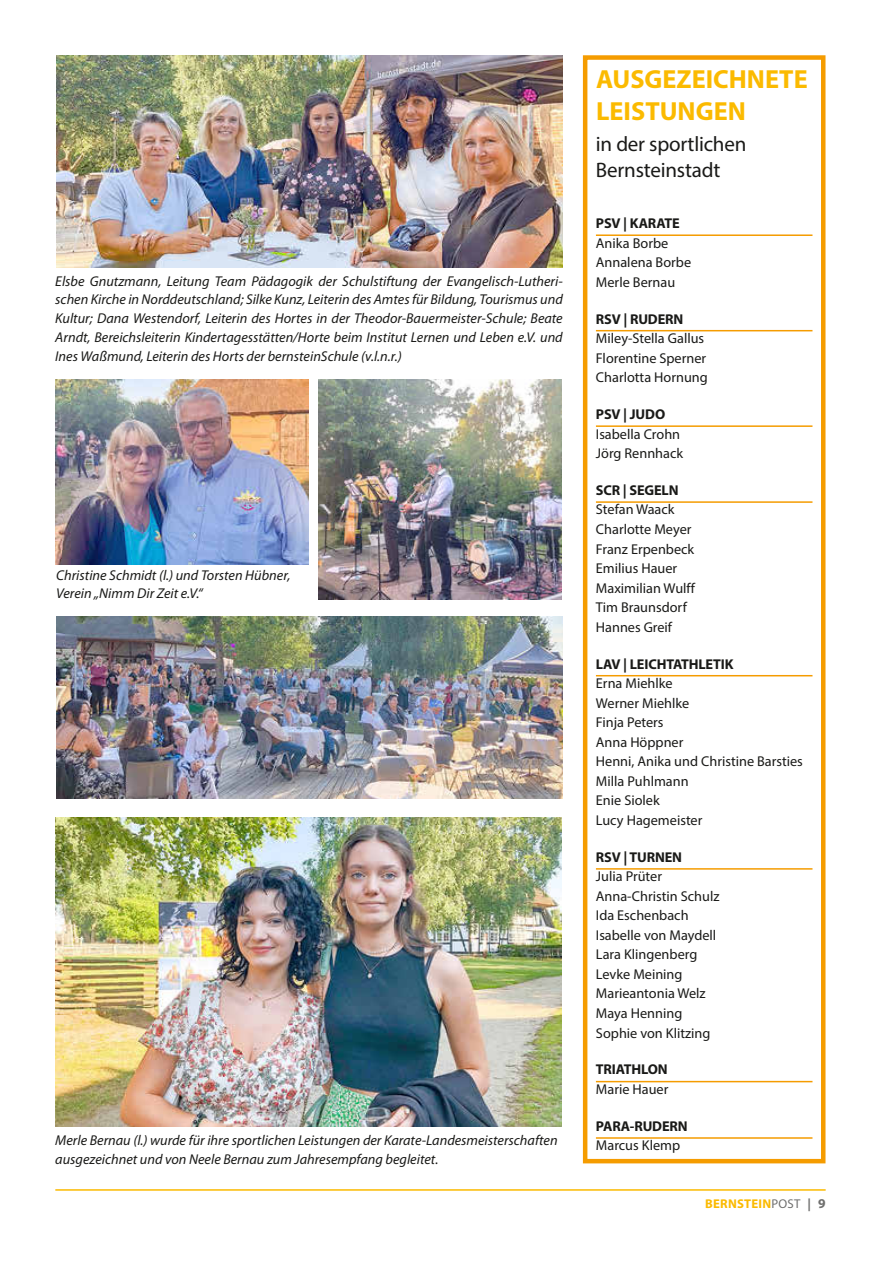
<style>
.page{position:relative;width:881px;height:1263px;background:#fff}
.page>*{position:absolute;margin:0;border:0;box-sizing:border-box;transform-origin:0 0}
.t1{font:700 26.25px/32.2px "Myriad Pro";color:#fbba00}
.t2{font:21px/26px "Myriad Pro";letter-spacing:-.01em;color:#1a1a18}
.t3{font:italic 14.25px/18.8px "Myriad Pro";color:#1a1a18}
.t4{font:14.25px/19.5px "Myriad Pro";color:#1a1a18}
.t5{font:700 14.25px "Myriad Pro";letter-spacing:-.01em;color:#1a1a18}
.t6{font:700 12.75px "Myriad Pro";letter-spacing:.02em;color:#fbba00}
.s1{font-weight:400;color:#6f6f6e}
.s2{color:#6f6f6e}
.s3{font-size:13.5px;color:#6f6f6e}
</style>
<div class="page">
<hr style="left:55px;top:1189px;width:770px;height:2px;background:#fbba00">
<hr style="left:595px;top:234px;width:217px;height:2px;background:#f59c00">
<hr style="left:595px;top:330px;width:217px;height:1px;background:#f59c00">
<hr style="left:595px;top:425px;width:217px;height:2px;background:#f59c00">
<hr style="left:595px;top:501px;width:217px;height:2px;background:#f59c00">
<hr style="left:595px;top:675px;width:217px;height:1px;background:#f59c00">
<hr style="left:595px;top:868px;width:217px;height:2px;background:#f59c00">
<hr style="left:595px;top:1081px;width:217px;height:1px;background:#f59c00">
<hr style="left:595px;top:1137px;width:217px;height:2px;background:#f59c00">
<div style="left:582px;top:55px;width:243px;height:1108px;border:4px solid #f59c00"></div>
<img style="left:56px;top:55px;width:506px;height:213px">
<img style="left:319px;top:380px;width:242px;height:220px">
<img style="left:55px;top:380px;width:253px;height:185px">
<img style="left:55px;top:818px;width:506px;height:309px">
<img style="left:57px;top:617px;width:505px;height:181px">
<p class="t3" style="left:55px;top:271px;width:509px;text-align:justify">Elsbe Gnutzmann, Leitung Team Pädagogik der Schulstiftung der Evangelisch-Lutheri&shy;schen Kirche in Norddeutschland; Silke Kunz, Leiterin des Amtes für Bildung, Tourismus und Kultur; Dana Westendorf, Leiterin des Hortes in der Theodor-Bauermeister-Schule; Beate Arndt, Bereichsleiterin Kindertagesstätten/Horte beim Institut Lernen und Leben e.V. und Ines Waßmund, Leiterin des Horts der bernsteinSchule (v.l.n.r.)</p>
<p class="t3" style="left:56px;top:565px;width:235px">Christine Schmidt (l.) und Torsten Hübner,<br>Verein „Nimm Dir Zeit e.V.“</p>
<p class="t3" style="left:55px;top:1131px;width:503px">Merle Bernau (l.) wurde für ihre sportlichen Leistungen der Karate-Landesmeisterschaften ausgezeichnet und von Neele Bernau zum Jahresempfang begleitet.</p>
<h1 class="t1" style="left:596px;top:62px;width:213px">AUSGEZEICHNETE<br>LEISTUNGEN</h1>
<h2 class="t2" style="left:595px;top:130px;width:152px">in der sportlichen<br>Bernsteinstadt</h2>
<p class="t5" style="left:595px;top:214px;width:85px">PSV | KARATE</p>
<p class="t4" style="left:595px;top:233px;width:97px">Anika Borbe<br>Annalena Borbe<br>Merle Bernau</p>
<p class="t5" style="left:595px;top:309px;width:89px">RSV | RUDERN</p>
<p class="t4" style="left:595px;top:328px;width:113px">Miley-Stella Gallus<br>Florentine Sperner<br>Charlotta Hornung</p>
<p class="t5" style="left:595px;top:405px;width:71px">PSV | JUDO</p>
<p class="t4" style="left:595px;top:424px;width:89px">Isabella Crohn<br>Jörg Rennhack</p>
<p class="t5" style="left:595px;top:481px;width:84px">SCR | SEGELN</p>
<p class="t4" style="left:595px;top:500px;width:100px">Stefan Waack<br>Charlotte Meyer<br>Franz Erpenbeck<br>Emilius Hauer<br>Maximilian Wulff<br>Tim Braunsdorf<br>Hannes Greif</p>
<p class="t5" style="left:595px;top:654px;width:139px">LAV | LEICHTATHLETIK</p>
<p class="t4" style="left:595px;top:673px;width:208px">Erna Miehlke<br>Werner Miehlke<br>Finja Peters<br>Anna Höppner<br>Henni, Anika und Christine Barsties<br>Milla Puhlmann<br>Enie Siolek<br>Lucy Hagemeister</p>
<p class="t5" style="left:595px;top:848px;width:88px">RSV | TURNEN</p>
<p class="t4" style="left:595px;top:866px;width:125px">Julia Prüter<br>Anna-Christin Schulz<br>Ida Eschenbach<br>Isabelle von Maydell<br>Lara Klingenberg<br>Levke Meining<br>Marieantonia Welz<br>Maya Henning<br>Sophie von Klitzing</p>
<p class="t5" style="left:595px;top:1060px;width:73px">TRIATHLON</p>
<p class="t4" style="left:595px;top:1079px;width:74px">Marie Hauer</p>
<p class="t5" style="left:595px;top:1117px;width:93px">PARA-RUDERN</p>
<p class="t4" style="left:595px;top:1135px;width:86px">Marcus Klemp</p>
<p class="t6" style="left:705px;top:1195px;width:122px">BERNSTEIN<span class="s1">POST</span> <span class="s2">|</span> <span class="s3">9</span></p>
</div>
